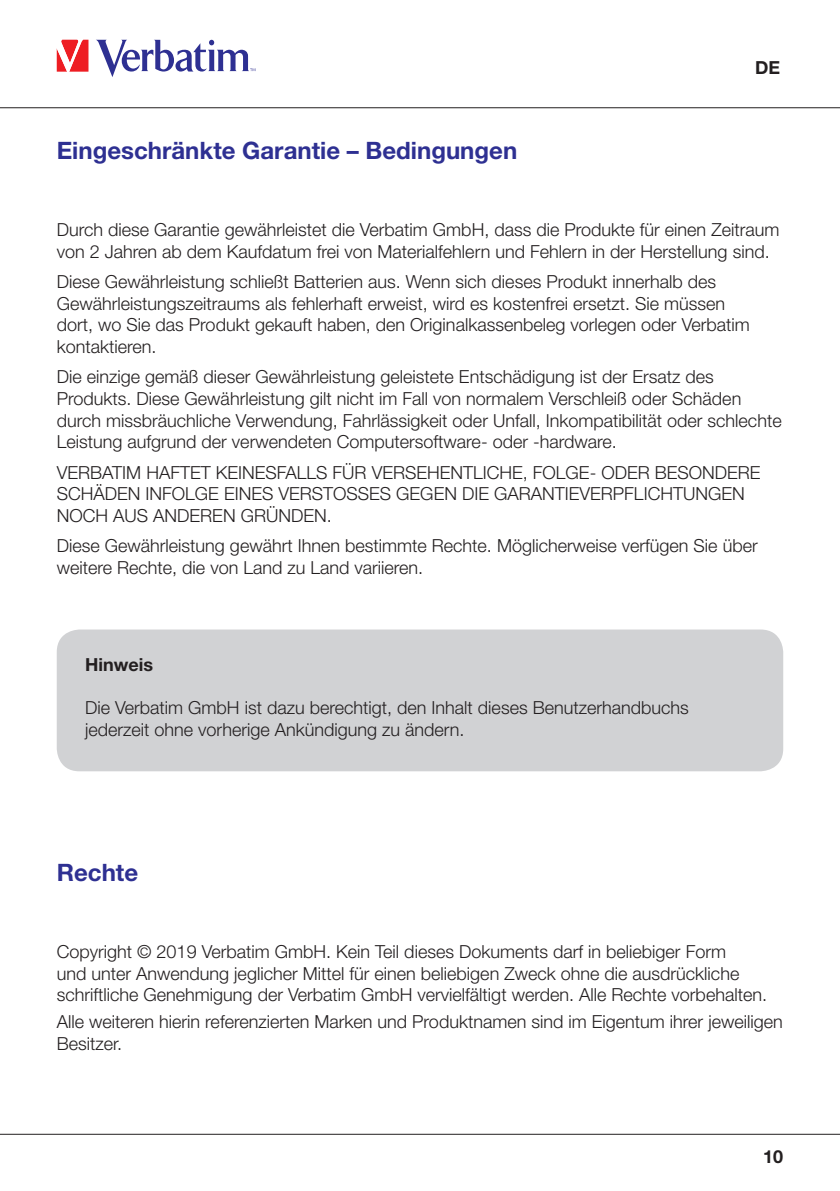
<style>
.page{position:relative;width:840px;height:1191px;background:#fff}
.page>*{position:absolute;margin:0;border:0;box-sizing:border-box;transform-origin:0 0}
.Überschrift_12p{font:700 24px "Helvetica Neue LT Std";color:#2e3092}
.Überschrift_12p-2{font:300 18px/21.6px "Helvetica Neue LT Std";color:#231f20}
.Aufzählung{font:300 18px/21.6px "Helvetica Neue LT Std";color:#231f20}
.t1{font:700 18px "Helvetica Neue LT Std";color:#231f20}
</style>
<div class="page">
<hr style="left:0;top:107px;width:839px;height:1px;background:#231f20">
<hr style="left:0;top:1133px;width:839px;height:1px;background:#231f20">
<div style="left:57px;top:629px;width:725px;height:142px;background:#d1d2d4;border-radius:23px"></div>
<svg style="left:57px;top:40px;width:31px;height:32px"></svg>
<svg style="left:96px;top:40px;width:159px;height:37px"></svg>
<p class="Überschrift_12p" style="left:57px;top:135px;width:461px">Eingeschränkte Garantie – Bedingungen</p>
<p class="t1" style="left:754px;top:56px;width:27px">DE</p>
<p class="Überschrift_12p-2" style="left:57px;top:219px;width:723px">Durch diese Garantie gewährleistet die Verbatim GmbH, dass die Produkte für einen Zeitraum von 2 Jahren ab dem Kaufdatum frei von Materialfehlern und Fehlern in der Herstellung sind.</p>
<p class="Überschrift_12p-2" style="left:57px;top:270px;width:694px">Diese Gewährleistung schließt Batterien aus. Wenn sich dieses Produkt innerhalb des Gewährleistungszeitraums als fehlerhaft erweist, wird es kostenfrei ersetzt. Sie müssen dort, wo Sie das Produkt gekauft haben, den Originalkassenbeleg vorlegen oder Verbatim kontaktieren.</p>
<p class="Überschrift_12p-2" style="left:57px;top:366px;width:726px">Die einzige gemäß dieser Gewährleistung geleistete Entschädigung ist der Ersatz des Produkts. Diese Gewährleistung gilt nicht im Fall von normalem Verschleiß oder Schäden durch missbräuchliche Verwendung, Fahrlässigkeit oder Unfall, Inkompatibilität oder schlechte Leistung aufgrund der verwendeten Computersoftware- oder -hardware.</p>
<p class="Überschrift_12p-2" style="left:57px;top:461px;width:705px">VERBATIM HAFTET KEINESFALLS FÜR VERSEHENTLICHE, FOLGE- ODER BESONDERE<br>SCHÄDEN INFOLGE EINES VERSTOSSES GEGEN DIE GARANTIEVERPFLICHTUNGEN<br>NOCH AUS ANDEREN GRÜNDEN.</p>
<p class="Überschrift_12p-2" style="left:57px;top:534px;width:702px">Diese Gewährleistung gewährt Ihnen bestimmte Rechte. Möglicherweise verfügen Sie über weitere Rechte, die von Land zu Land variieren.</p>
<p class="t1" style="left:85px;top:653px;width:69px">Hinweis</p>
<p class="Überschrift_12p-2" style="left:85px;top:696px;width:605px">Die Verbatim GmbH ist dazu berechtigt, den Inhalt dieses Benutzerhandbuchs jederzeit ohne vorherige Ankündigung zu ändern.</p>
<p class="Überschrift_12p" style="left:57px;top:857px;width:83px">Rechte</p>
<p class="Aufzählung" style="left:57px;top:940px;width:711px">Copyright © 2019 Verbatim GmbH. Kein Teil dieses Dokuments darf in beliebiger Form<br>und unter Anwendung jeglicher Mittel für einen beliebigen Zweck ohne die ausdrückliche schriftliche Genehmigung der Verbatim GmbH vervielfältigt werden. Alle Rechte vorbehalten.</p>
<p class="Aufzählung" style="left:57px;top:1010px;width:727px">Alle weiteren hierin referenzierten Marken und Produktnamen sind im Eigentum ihrer jeweiligen<br>Besitzer.</p>
<p class="t1" style="left:762px;top:1145px;width:22px">10</p>
</div>
